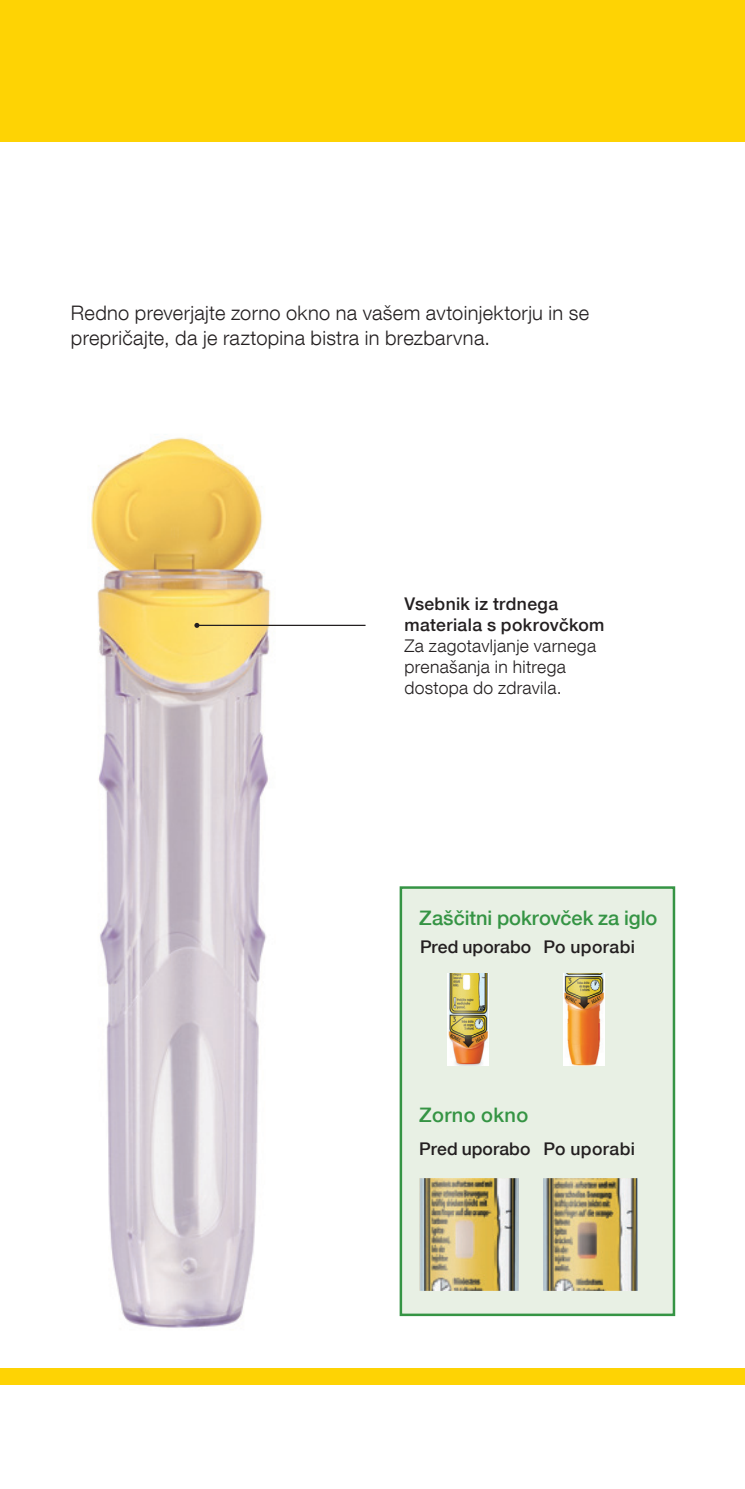
<style>
.page{position:relative;width:745px;height:1489px;background:#fff}
.page>*{position:absolute;margin:0;border:0;box-sizing:border-box;transform-origin:0 0}
.t1{font:300 20px/25px "Helvetica Neue LT Com";letter-spacing:.015em;color:#231f20}
.t2{font:500 20px "Helvetica Neue LT Com";color:#359444}
.t3{font:300 17.5px/21px "Helvetica Neue LT Com";letter-spacing:.02em;color:#231f20}
.t4{font:500 17.5px/21px "Helvetica Neue LT Com";letter-spacing:.02em;color:#231f20}
.t5{font:500 17.5px "Helvetica Neue LT Com";color:#231f20}
</style>
<div class="page">
<div style="left:0;top:0;width:744px;height:142px;background:#fed304"></div>
<div style="left:0;top:1368px;width:744px;height:16px;background:#fed304"></div>
<img style="left:91px;top:437px;width:180px;height:891px">
<div style="left:399px;top:886px;width:275px;height:429px;background:#e8f0e4;border:2px solid #359444"></div>
<img style="left:419px;top:1178px;width:99px;height:112px">
<hr style="left:197px;top:624px;width:168px;height:2px;background:#231f20">
<svg style="left:194px;top:623px;width:5px;height:5px"></svg>
<img style="left:543px;top:1178px;width:94px;height:112px">
<img style="left:563px;top:973px;width:40px;height:92px">
<img style="left:447px;top:973px;width:41px;height:92px">
<p class="t1" style="left:71px;top:300px;width:519px">Redno preverjajte zorno okno na vašem avtoinjektorju in se prepričajte, da je raztopina bistra in brezbarvna.</p>
<p class="t4" style="left:404px;top:593px;width:201px">Vsebnik iz trdnega materiala s pokrovčkom</p>
<p class="t3" style="left:404px;top:635px;width:193px">Za zagotavljanje varnega prenašanja in hitrega dostopa do zdravila.</p>
<p class="t2" style="left:419px;top:906px;width:239px">Zaščitni pokrovček za iglo</p>
<p class="t5" style="left:420px;top:936px;width:112px">Pred uporabo</p>
<p class="t4" style="left:543px;top:935px;width:93px">Po uporabi</p>
<p class="t2" style="left:419px;top:1102px;width:110px">Zorno okno</p>
<p class="t5" style="left:419px;top:1138px;width:112px">Pred uporabo</p>
<p class="t4" style="left:543px;top:1138px;width:93px">Po uporabi</p>
</div>
